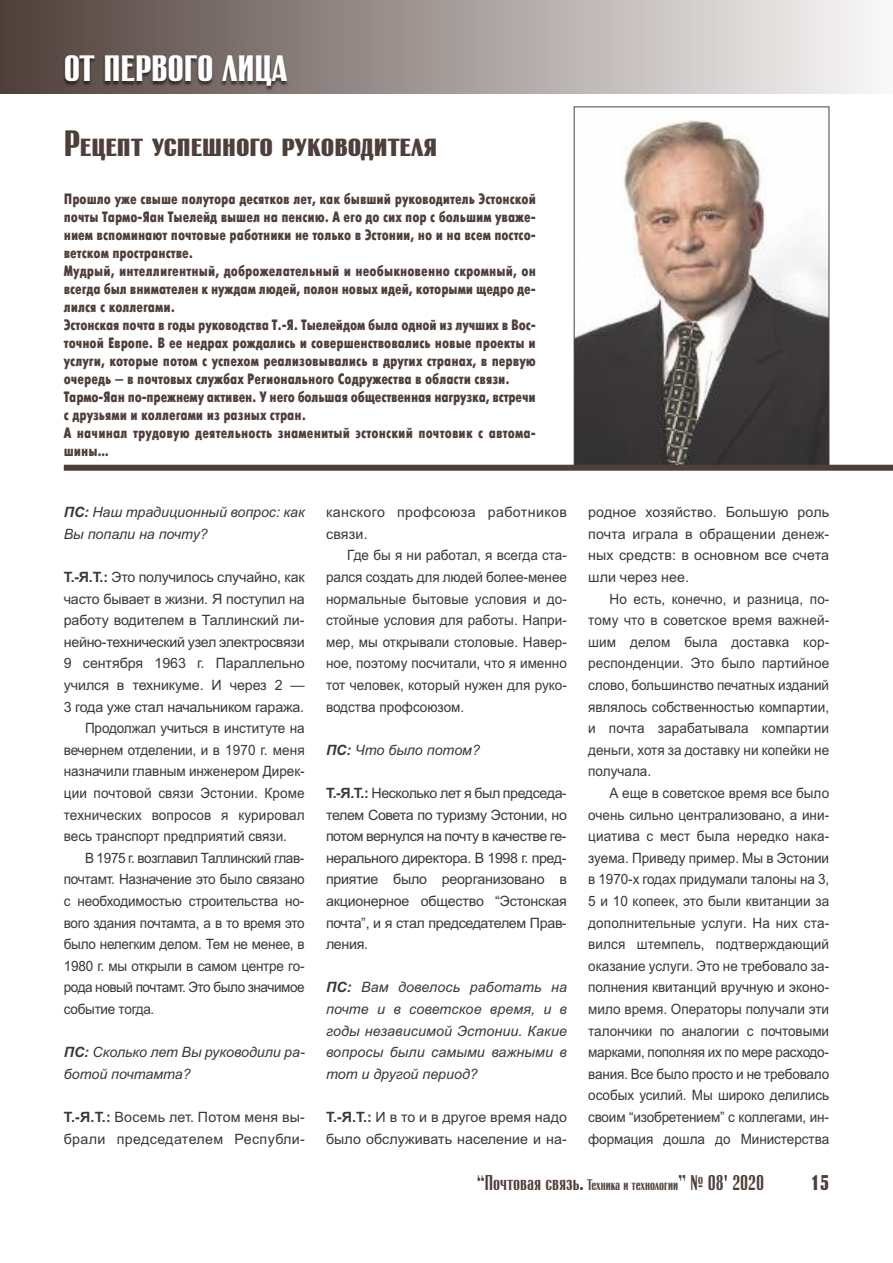
<style>
.page{position:relative;width:893px;height:1263px;background:#fff}
.page>*{position:absolute;margin:0;border:0;box-sizing:border-box;transform-origin:0 0}
.t1{font:700 36px "Rubrica Small Caps";color:#4f3f3a}
.t2{font:700 36px "Rubrica";color:#fff}
.t3{font:21px "Rubrica";color:#4f3f3a}
.t4{font:700 21px "Rubrica";color:#4f3f3a}
.t5{font:15px/18px "Futura Futuris X Cond C";color:#4f3f3a}
.t6{font:14.25px/21.6px "Arial";letter-spacing:-.01em;color:#39383a;text-align:justify;scale:.95 1}
.t7{font:14.25px/21.6px "Arial";letter-spacing:-.01em;color:#39383a;text-align:justify}
.t8{font:italic 14.25px/21.6px "Arial";color:#39383a}
.t9{font:14.25px "Arial";letter-spacing:.01em;color:#39383a;scale:.95 1}
.t10{font:14.25px/21.6px "Arial";letter-spacing:.015em;color:#39383a}
.t11{font:14.25px/21.6px "Arial";letter-spacing:.025em;color:#39383a}
.t12{font:14.25px "Arial";letter-spacing:-.03em;color:#39383a;scale:.95 1}
.s1{font-weight:700}
.s2{font-size:15px}
</style>
<div class="page">
<div style="left:0;top:0;width:893px;height:94px;background:linear-gradient(to right,#4f3f3a,#f9f9f9)"></div>
<img style="left:58px;top:19px;width:780px;height:75px">
<img style="left:576px;top:120px;width:251px;height:345px">
<div style="left:574px;top:107px;width:255px;height:362px;border:1px solid #4f3f3a"></div>
<div style="left:64px;top:465px;width:829px;height:6px;background:#4f3f3a"></div>
<h1 class="t2" style="left:64px;top:56px;width:225px">ОТ ПЕРВОГО ЛИЦА</h1>
<h1 class="t1" style="left:64px;top:123px;width:375px">Рецепт успешного руководителя</h1>
<p class="t5" style="left:64px;top:189px;width:474px">Прошло уже свыше полутора десятков лет, как бывший руководитель Эстонской почты Тармо-Яан Тыелейд вышел на пенсию. А его до сих пор с большим уваже&shy;нием вспоминают почтовые работники не только в Эстонии, но и на всем постсо&shy;ветском пространстве.<br>Мудрый, интеллигентный, доброжелательный и необыкновенно скромный, он всегда был внимателен к нуждам людей, полон новых идей, которыми щедро де&shy;лился с коллегами.<br>Эстонская почта в годы руководства Т.-Я. Тыелейдом была одной из лучших в Вос&shy;точной Европе. В ее недрах рождались и совершенствовались новые проекты и услуги, которые потом с успехом реализовывались в других странах, в первую очередь — в почтовых службах Регионального Содружества в области связи.<br>Тармо-Яан по-прежнему активен. У него большая общественная нагрузка, встречи с друзьями и коллегами из разных стран.<br>А начинал трудовую деятельность знаменитый эстонский почтовик с автома&shy;шины…</p>
<p class="t8" style="left:64px;top:501px;width:242px"><span class="s1">ПС:</span> Наш традиционный вопрос: как<br>Вы попали на почту?</p>
<p class="t7" style="left:64px;top:566px;width:242px"><span class="s1">Т.-Я.Т.:</span> Это получилось случайно, как</p>
<p class="t7" style="left:64px;top:588px;width:242px">часто бывает в жизни. Я поступил на</p>
<p class="t7" style="left:64px;top:609px;width:242px">работу водителем в Таллинский ли-</p>
<p class="t7" style="left:64px;top:631px;width:242px">нейно-технический узел электросвязи</p>
<p class="t7" style="left:64px;top:653px;width:242px">9 сентября 1963 г. Параллельно</p>
<p class="t7" style="left:64px;top:674px;width:242px">учился в техникуме. И через 2 —</p>
<p class="t7" style="left:64px;top:696px;width:242px">3 года уже стал начальником гаража.</p>
<p class="t6" style="left:85px;top:717px;width:233px">Продолжал учиться в институте на</p>
<p class="t6" style="left:64px;top:739px;width:255px">вечернем отделении, и в 1970 г. меня</p>
<p class="t6" style="left:64px;top:761px;width:255px">назначили главным инженером Дирек-</p>
<p class="t9" style="left:64px;top:785px;width:255px">ции почтовой связи Эстонии. Кроме</p>
<p class="t9" style="left:64px;top:806px;width:255px">технических вопросов я курировал</p>
<p class="t6" style="left:64px;top:825px;width:236px">весь транспорт предприятий связи.</p>
<p class="t6" style="left:85px;top:847px;width:232px">В 1975 г. возглавил Таллинский глав-</p>
<p class="t6" style="left:64px;top:869px;width:255px">почтамт. Назначение это было связано</p>
<p class="t6" style="left:64px;top:890px;width:255px">с необходимостью строительства но-</p>
<p class="t6" style="left:64px;top:912px;width:255px">вого здания почтамта, а в то время это</p>
<p class="t6" style="left:64px;top:933px;width:255px">было нелегким делом. Тем не менее, в</p>
<p class="t6" style="left:64px;top:955px;width:255px">1980 г. мы открыли в самом центре го-</p>
<p class="t12" style="left:64px;top:979px;width:255px">рода новый почтамт. Это было значимое</p>
<p class="t6" style="left:64px;top:998px;width:97px">событие тогда.</p>
<p class="t8" style="left:64px;top:1041px;width:242px"><span class="s1">ПС:</span> Сколько лет Вы руководили ра&shy;ботой почтамта?</p>
<p class="t10" style="left:64px;top:1106px;width:243px"><span class="s1">Т.-Я.Т.:</span> Восемь лет. Потом меня вы&shy;брали председателем Республи-</p>
<p class="t11" style="left:326px;top:501px;width:242px">канского профсоюза работников связи.</p>
<p class="t6" style="left:326px;top:545px;width:255px;text-indent:21px">Где бы я ни работал, я всегда ста&shy;рался создать для людей более-менее нормальные бытовые условия и до&shy;стойные условия для работы. Напри&shy;мер, мы открывали столовые. Навер&shy;ное, поэтому посчитали, что я именно тот человек, который нужен для руко&shy;водства профсоюзом.</p>
<p class="t8" style="left:326px;top:739px;width:155px"><span class="s1">ПС:</span> Что было потом?</p>
<p class="t7" style="left:326px;top:782px;width:242px"><span class="s1">Т.-Я.Т.:</span> Несколько лет я был председа&shy;телем Совета по туризму Эстонии, но потом вернулся на почту в качестве ге&shy;нерального директора. В 1998 г. пред&shy;приятие было реорганизовано в акционерное общество “Эстонская почта”, и я стал председателем Прав&shy;ления.</p>
<p class="t8" style="left:326px;top:977px;width:242px;text-align:justify"><span class="s1">ПС:</span> Вам довелось работать на почте и в советское время, и в годы независимой Эстонии. Какие вопросы были самыми важными в тот и другой период?</p>
<p class="t7" style="left:326px;top:1106px;width:242px"><span class="s1">Т.-Я.Т.:</span> И в то и в другое время надо было обслуживать население и на-</p>
<p class="t7" style="left:588px;top:501px;width:242px">родное хозяйство. Большую роль почта играла в обращении денеж&shy;ных средств: в основном все счета шли через нее.</p>
<p class="t6" style="left:588px;top:588px;width:255px;text-indent:21px">Но есть, конечно, и разница, по&shy;тому что в советское время важней&shy;шим делом была доставка кор&shy;респонденции. Это было партийное слово, большинство печатных изданий являлось собственностью компартии, и почта зарабатывала компартии деньги, хотя за доставку ни копейки не получала.</p>
<p class="t6" style="left:588px;top:782px;width:255px;text-indent:21px">А еще в советское время все было очень сильно централизовано, а ини&shy;циатива с мест была нередко нака&shy;зуема. Приведу пример. Мы в Эстонии в 1970-х годах придумали талоны на 3, 5 и 10 копеек, это были квитанции за дополнительные услуги. На них ста&shy;вился штемпель, подтверждающий оказание услуги. Это не требовало за&shy;полнения квитанций вручную и эконо&shy;мило время. Операторы получали эти талончики по аналогии с почтовыми марками, пополняя их по мере расходо&shy;вания. Все было просто и не требовало особых усилий. Мы широко делились своим “изобретением” с коллегами, ин&shy;формация дошла до Министерства</p>
<h2 class="t3" style="left:477px;top:1174px;width:289px">“Почтовая связь. <span class="s2">Техника и технологии</span>” № 08' 2020</h2>
<h2 class="t4" style="left:810px;top:1174px;width:20px">15</h2>
</div>
